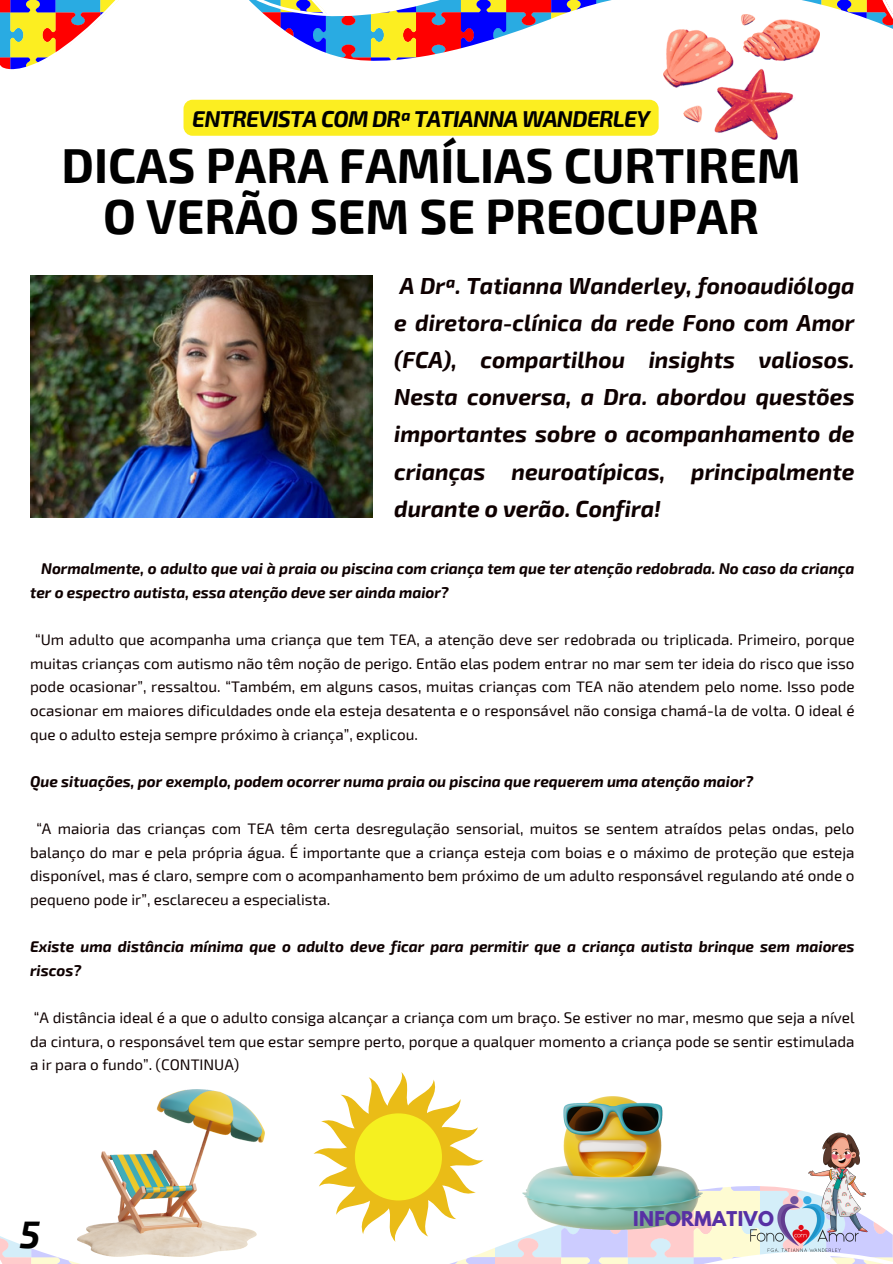
<style>
.page{position:relative;width:893px;height:1264px;background:#fff}
.page>*{position:absolute;margin:0;border:0;box-sizing:border-box;transform-origin:0 0}
.t1{font:700 48px/50.7px "Exo 2";color:#000;text-align:center}
.t2{font:italic 700 37.5px "Exo 2";color:#000}
.t3{font:italic 700 22.8px/37.2px "Exo 2";color:#0e0000;text-align:justify}
.t4{font:italic 700 22.5px "Exo 2";letter-spacing:-.03em;color:#000}
.t5{font:700 18px "League Spartan";letter-spacing:.02em;color:#5730a4}
.t6{font:15.3px/23.7px "Exo 2";color:#0e0000;text-align:justify}
.t7{font:italic 700 15.3px/23.7px "Exo 2";color:#0e0000}
</style>
<div class="page">
<svg style="left:0;top:0;width:892px;height:70px"></svg>
<svg style="left:0;top:1186px;width:892px;height:77px"></svg>
<img style="left:745px;top:1186px;width:118px;height:77px">
<img style="left:790px;top:1132px;width:102px;height:102px">
<img style="left:30px;top:275px;width:342px;height:242px">
<svg style="left:313px;top:1072px;width:170px;height:169px"></svg>
<div style="left:355px;top:1113px;width:87px;height:87px;background:#f5f020;border-radius:50%"></div>
<img style="left:78px;top:1089px;width:186px;height:167px">
<img style="left:522px;top:1096px;width:180px;height:133px">
<img style="left:663px;top:14px;width:156px;height:125px">
<div style="left:183px;top:100px;width:475px;height:36px;background:#fcee21"></div>
<h5 class="t4" style="left:192px;top:104px;width:459px">ENTREVISTA COM DRª TATIANNA WANDERLEY</h5>
<h1 class="t1" style="left:61px;top:138px;width:740px">DICAS PARA FAMÍLIAS CURTIREM<br>O VERÃO SEM SE PREOCUPAR</h1>
<h2 class="t3" style="left:394px;top:266px;width:462px">A Drª. Tatianna Wanderley, fonoaudióloga e diretora-clínica da rede Fono com Amor (FCA), compartilhou insights valiosos.<br>Nesta conversa, a Dra. abordou questões importantes sobre o acompanhamento de crianças neuroatípicas, principalmente durante o verão. Confira!</h2>
<p class="t7" style="left:30px;top:556px;width:825px;text-indent:11px">Normalmente, o adulto que vai à praia ou piscina com criança tem que ter atenção redobrada. No caso da criança ter o espectro autista, essa atenção deve ser ainda maior?</p>
<p class="t6" style="left:30px;top:627px;width:825px;text-indent:5px">“Um adulto que acompanha uma criança que tem TEA, a atenção deve ser redobrada ou triplicada. Primeiro, porque muitas crianças com autismo não têm noção de perigo. Então elas podem entrar no mar sem ter ideia do risco que isso pode ocasionar”, ressaltou. “Também, em alguns casos, muitas crianças com TEA não atendem pelo nome. Isso pode ocasionar em maiores dificuldades onde ela esteja desatenta e o responsável não consiga chamá-la de volta. O ideal é que o adulto esteja sempre próximo à criança”, explicou.</p>
<p class="t7" style="left:30px;top:768px;width:724px">Que situações, por exemplo, podem ocorrer numa praia ou piscina que requerem uma atenção maior?</p>
<p class="t6" style="left:30px;top:816px;width:825px;text-indent:6px">“A maioria das crianças com TEA têm certa desregulação sensorial, muitos se sentem atraídos pelas ondas, pelo balanço do mar e pela própria água. É importante que a criança esteja com boias e o máximo de proteção que esteja disponível, mas é claro, sempre com o acompanhamento bem próximo de um adulto responsável regulando até onde o pequeno pode ir”, esclareceu a especialista.</p>
<p class="t7" style="left:30px;top:934px;width:825px">Existe uma distância mínima que o adulto deve ficar para permitir que a criança autista brinque sem maiores riscos?</p>
<p class="t6" style="left:30px;top:1005px;width:825px">“A distância ideal é a que o adulto consiga alcançar a criança com um braço. Se estiver no mar, mesmo que seja a nível da cintura, o responsável tem que estar sempre perto, porque a qualquer momento a criança pode se sentir estimulada a ir para o fundo”. (CONTINUA)</p>
<p class="t2" style="left:20px;top:1209px;width:22px">5</p>
<h5 class="t5" style="left:633px;top:1209px;width:142px">INFORMATIVO</h5>
</div>
